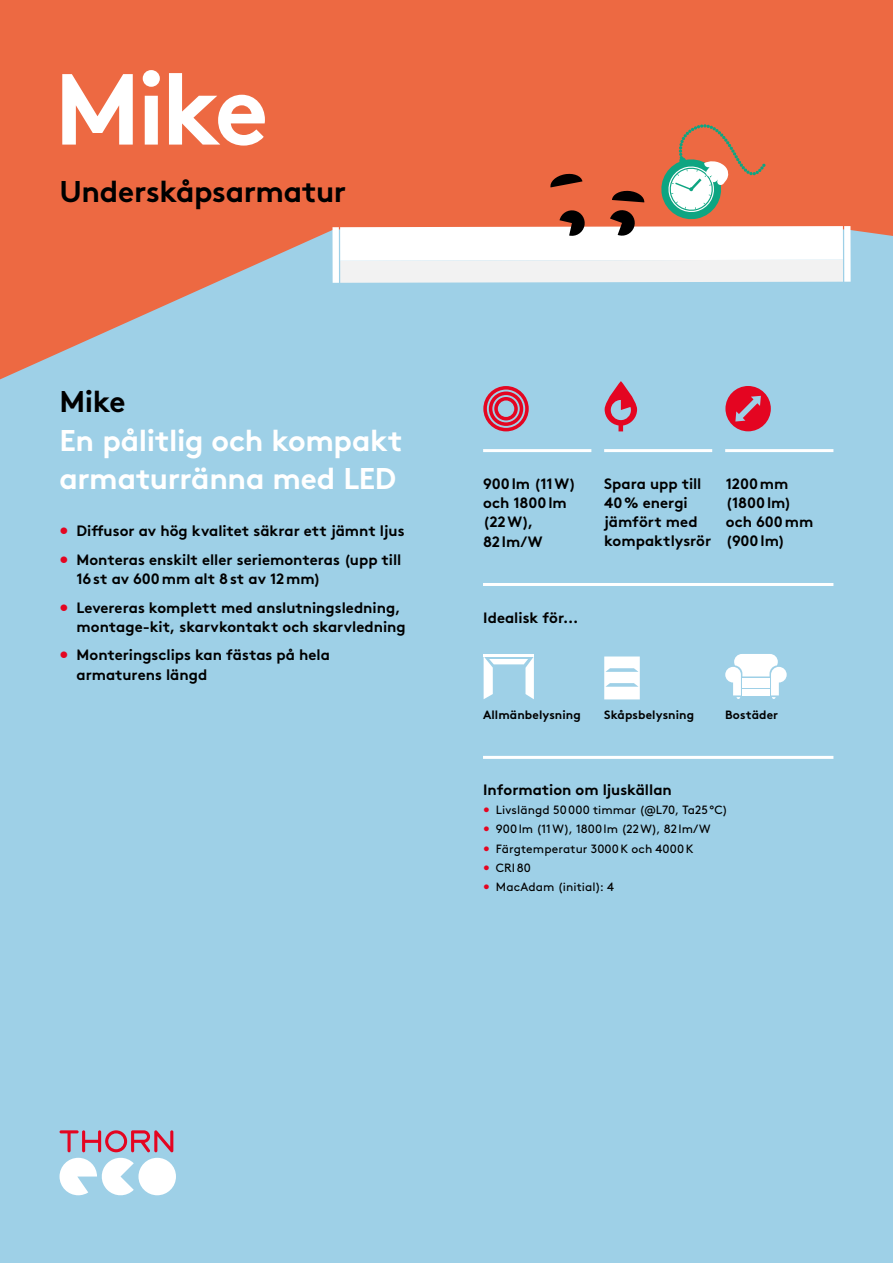
<style>
.page{position:relative;width:893px;height:1263px;background:#9ed0e7}
.page>*{position:absolute;margin:0;border:0;box-sizing:border-box;transform-origin:0 0}
.t1{font:700 100.65px "Brown";color:#fff}
.t2{font:700 30px/38.2px "Brown";letter-spacing:-.015em;color:#fff}
.t3{font:700 30px "Brown";letter-spacing:-.015em;color:#000}
.t4{font:700 15px/19.2px "Brown";color:#000}
.t5{font:12px "Brown";letter-spacing:.01em;color:#000}
.t6{font:700 12px "Brown";letter-spacing:.01em;color:#000}
.s1{color:#e40521}
</style>
<div class="page">
<svg style="left:0;top:0;width:893px;height:379px;fill:#ed6942"></svg>
<div style="left:332px;top:227px;width:7px;height:56px;background:#fff"></div>
<div style="left:844px;top:226px;width:7px;height:56px;background:#fff"></div>
<svg style="left:340px;top:124px;width:503px;height:159px;background:#e99e87"></svg>
<hr style="left:483px;top:756px;width:350px;height:3px;background:#fff">
<hr style="left:483px;top:583px;width:350px;height:3px;background:#fff">
<svg style="left:483px;top:386px;width:46px;height:45px"></svg>
<svg style="left:605px;top:381px;width:32px;height:50px"></svg>
<svg style="left:725px;top:386px;width:46px;height:45px"></svg>
<svg style="left:725px;top:654px;width:62px;height:45px"></svg>
<svg style="left:604px;top:656px;width:36px;height:43px;background:#eff7fb"></svg>
<svg style="left:484px;top:656px;width:50px;height:43px"></svg>
<hr style="left:484px;top:654px;width:50px;height:2px;background:#fff">
<hr style="left:725px;top:449px;width:108px;height:3px;background:#fff">
<hr style="left:604px;top:449px;width:108px;height:3px;background:#fff">
<hr style="left:483px;top:449px;width:108px;height:3px;background:#fff">
<div style="left:138px;top:1158px;width:38px;height:37px;background:#fff;border-radius:50%"></div>
<svg style="left:60px;top:1130px;width:113px;height:65px"></svg>
<h1 class="t1" style="left:54px;top:28px;width:216px">Mike</h1>
<h2 class="t3" style="left:60px;top:167px;width:288px">Underskåpsarmatur</h2>
<h2 class="t3" style="left:60px;top:378px;width:68px">Mike</h2>
<h2 class="t2" style="left:60px;top:418px;width:345px">En pålitlig och kompakt armaturränna med LED</h2>
<p class="t4" style="left:60px;top:520px;width:347px"><span class="s1">•</span> Diffusor av hög kvalitet säkrar ett jämnt ljus</p>
<p class="t4" style="left:77px;top:548px;width:326px;text-indent:-17px"><span class="s1">•</span> Monteras enskilt eller seriemonteras (upp till<br>16st av 600mm alt 8st av 12mm)</p>
<p class="t4" style="left:77px;top:596px;width:331px;text-indent:-17px"><span class="s1">•</span> Levereras komplett med anslutningsledning, montage-kit, skarvkontakt och skarvledning</p>
<p class="t4" style="left:77px;top:644px;width:255px;text-indent:-17px"><span class="s1">•</span> Monteringsclips kan fästas på hela armaturens längd</p>
<p class="t4" style="left:483px;top:473px;width:94px">900lm (11W) och 1800lm (22W),<br>82lm/W</p>
<p class="t4" style="left:483px;top:606px;width:97px">Idealisk för...</p>
<p class="t4" style="left:604px;top:473px;width:109px">Spara upp till<br>40% energi jämfört med kompaktlysrör</p>
<p class="t4" style="left:726px;top:473px;width:89px">1200mm (1800lm) och 600mm (900lm)</p>
<p class="t6" style="left:483px;top:705px;width:99px">Allmänbelysning</p>
<p class="t6" style="left:604px;top:705px;width:91px">Skåpsbelysning</p>
<p class="t6" style="left:725px;top:705px;width:55px">Bostäder</p>
<p class="t4" style="left:483px;top:779px;width:190px">Information om ljuskällan</p>
<p class="t5" style="left:483px;top:801px;width:246px"><span class="s1">•</span> Livslängd 50000 timmar (@L70, Ta25°C)</p>
<p class="t5" style="left:483px;top:820px;width:229px"><span class="s1">•</span> 900lm (11W), 1800lm (22W), 82lm/W</p>
<p class="t5" style="left:483px;top:839px;width:212px"><span class="s1">•</span> Färgtemperatur 3000K och 4000K</p>
<p class="t5" style="left:483px;top:858px;width:49px"><span class="s1">•</span> CRI80</p>
<p class="t5" style="left:483px;top:877px;width:132px"><span class="s1">•</span> MacAdam (initial): 4</p>
</div>
